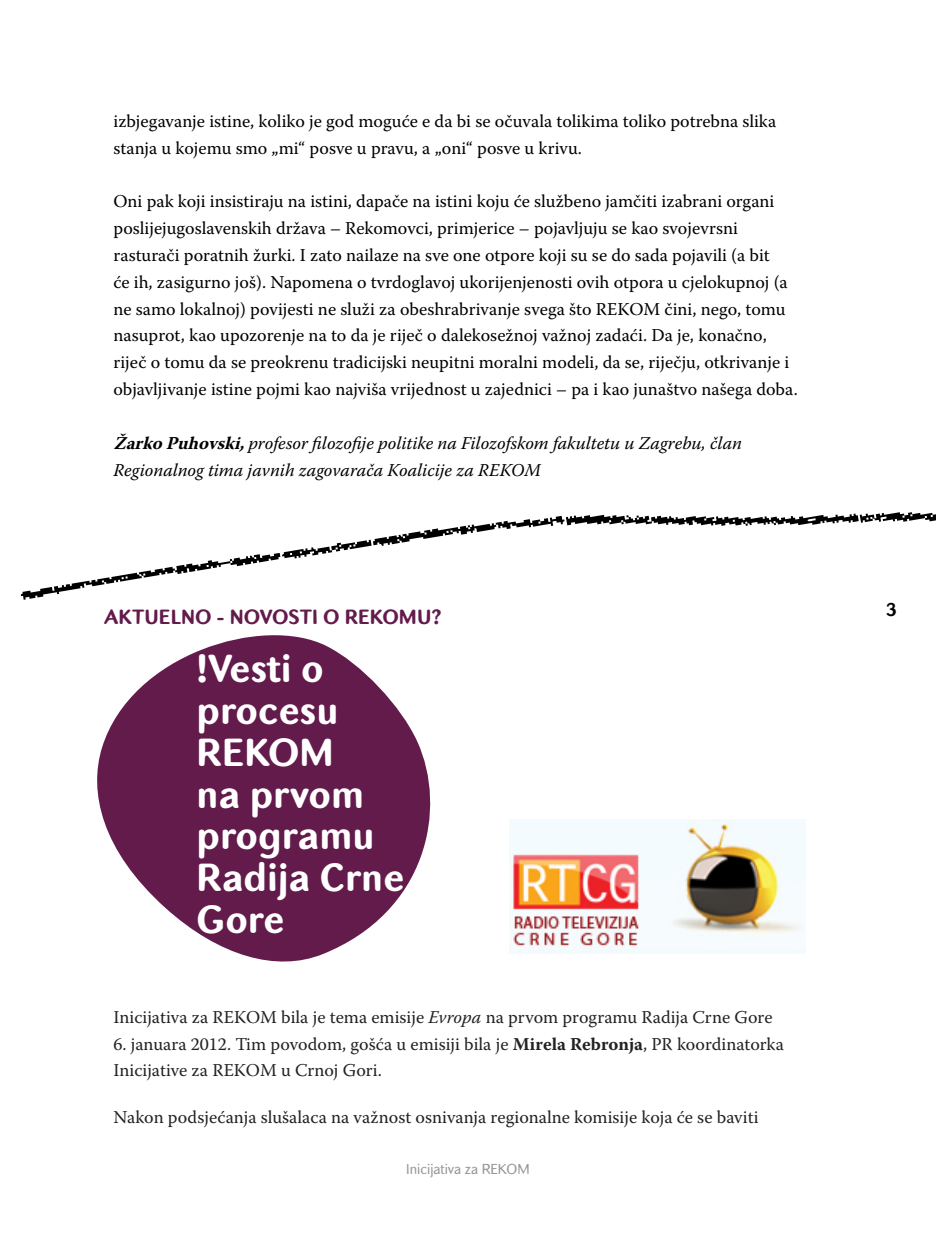
<style>
.page{position:relative;width:936px;height:1248px;background:#fff}
.page>*{position:absolute;margin:0;border:0;box-sizing:border-box;transform-origin:0 0}
.t1{font:700 38px/41.8px "Batke";color:#fff}
.t2{font:700 20px "Batke";color:#621b4b}
.t3{font:18px/26.8px "Warnock Pro";color:#000}
.t4{font:18px/26.8px "Warnock Pro";color:#222}
.t5{font:italic 18px/26.8px "Warnock Pro";color:#000}
.t6{font:700 18px "Batke";color:#000}
.t7{font:14px "Batke";color:#939598}
.s1{font-weight:700}
.s2{font-style:italic}
</style>
<div class="page">
<svg style="left:97px;top:635px;width:334px;height:327px;fill:#621b4b"></svg>
<svg style="left:21px;top:512px;width:914px;height:87px"></svg>
<img style="left:509px;top:819px;width:296px;height:133px">
<p class="t3" style="left:113px;top:107px;width:664px">izbjegavanje istine, koliko je god moguće e da bi se očuvala tolikima toliko potrebna slika stanja u kojemu smo „mi“ posve u pravu, a „oni“ posve u krivu.</p>
<p class="t3" style="left:113px;top:187px;width:686px">Oni pak koji insistiraju na istini, dapače na istini koju će službeno jamčiti izabrani organi poslijejugoslavenskih država – Rekomovci, primjerice – pojavljuju se kao svojevrsni rasturači poratnih žurki. I zato nailaze na sve one otpore koji su se do sada pojavili (a bit<br>će ih, zasigurno još). Napomena o tvrdoglavoj ukorijenjenosti ovih otpora u cjelokupnoj (a ne samo lokalnoj) povijesti ne služi za obeshrabrivanje svega što REKOM čini, nego, tomu nasuprot, kao upozorenje na to da je riječ o dalekosežnoj važnoj zadaći. Da je, konačno, riječ o tomu da se preokrenu tradicijski neupitni moralni modeli, da se, riječju, otkrivanje i objavljivanje istine pojmi kao najviša vrijednost u zajednici – pa i kao junaštvo našega doba.</p>
<p class="t5" style="left:113px;top:429px;width:630px"><span class="s1">ŽarkoPuhovski,</span>profesor filozofije politike na Filozofskom fakultetu u Zagrebu, član<br>Regionalnog tima javnih zagovarača Koalicije za REKOM</p>
<p class="t2" style="left:104px;top:603px;width:339px">AKTUELNO - NOVOSTI O REKOMU?</p>
<h1 class="t1" style="left:197px;top:646px;width:209px">!Vesti o procesu<br>REKOM<br>na prvom programu<br>Radija Crne<br>Gore</h1>
<p class="t4" style="left:113px;top:1002px;width:660px">Inicijativa za REKOM bila je tema emisije <span class="s2">Evropa</span> na prvom programu Radija Crne Gore</p>
<p class="t4" style="left:113px;top:1029px;width:672px">6. januara 2012. Tim povodom, gošća u emisiji bila je <span class="s1">Mirela Rebronja</span>, PR koordinatorka<br>Inicijative za REKOM u Crnoj Gori.</p>
<p class="t4" style="left:113px;top:1103px;width:646px">Nakon podsjećanja slušalaca na važnost osnivanja regionalne komisije koja će se baviti</p>
<p class="t7" style="left:406px;top:1160px;width:125px">Inicijativa za REKOM</p>
<p class="t6" style="left:886px;top:598px;width:12px">3</p>
</div>
